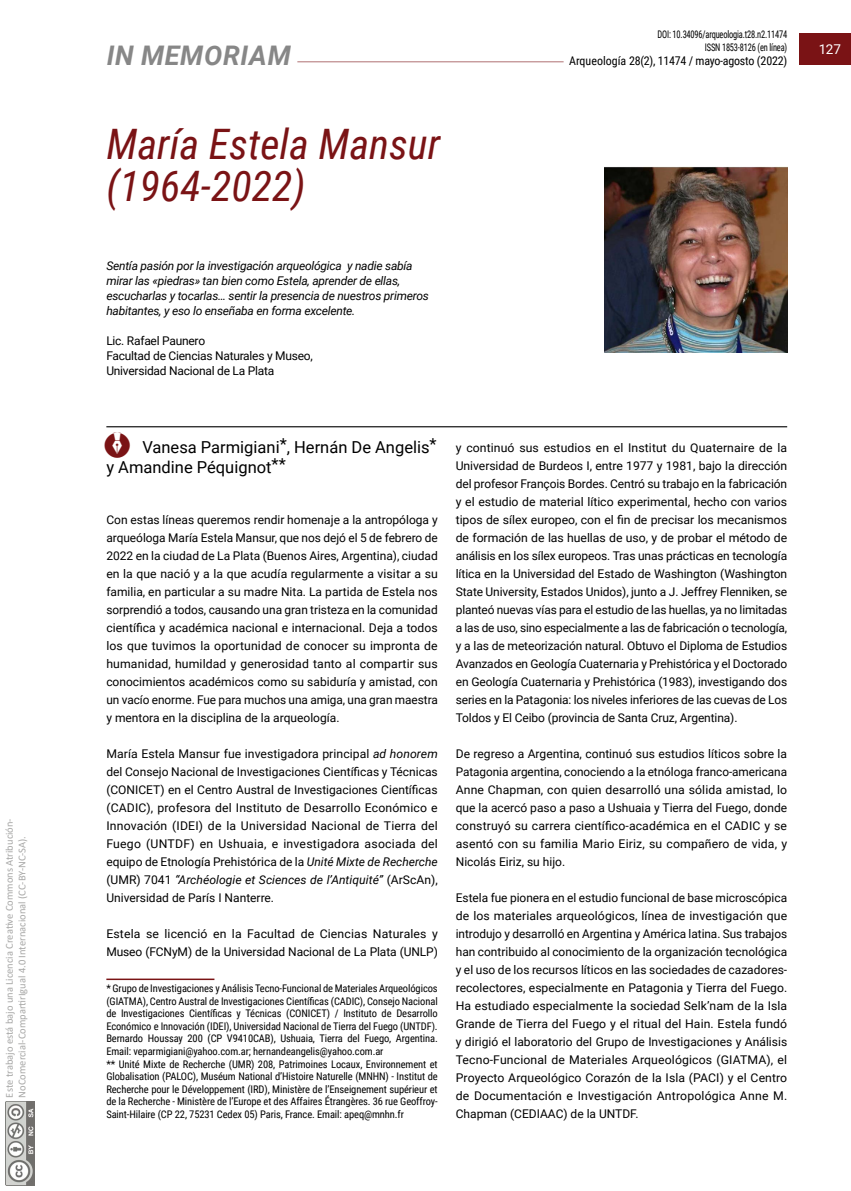
<style>
.page{position:relative;width:851px;height:1191px;background:#fff}
.page>*{position:absolute;margin:0;border:0;box-sizing:border-box;transform-origin:0 0}
.t1{font:italic 42px/42px "Roboto Condensed";color:#7a1315}
.t2{font:italic 700 27px "Roboto";letter-spacing:.025em;color:#878787}
.t3{font:16.5px/19.5px "Roboto";color:#000}
.t4{font:13.5px "Roboto";color:#fff}
.t5{font:12px/18px "Roboto";color:#000;text-align:justify}
.t6{font:italic 12px/15px "Roboto";letter-spacing:-.02em;color:#000}
.t7{font:12px/15px "Roboto";letter-spacing:-.02em;color:#000}
.t8{font:12px "Roboto Condensed";letter-spacing:-.02em;color:#000}
.t9{font:10.5px/12.6px "Roboto Condensed";letter-spacing:-.01em;color:#000}
.t10{font:10.5px/12.6px "Calibri";color:#a8a8a7}
.t11{font:10.5px/12.6px "Roboto Condensed";letter-spacing:-.01em;color:#000;text-align:right;scale:.8 1}
.s1{font-family:"Iconospararevistasfilo Regula";font-size:33px;color:#7a1315}
.s2{font-style:italic}
</style>
<div class="page">
<img style="left:5px;top:1101px;width:30px;height:84px">
<hr style="left:112px;top:61px;width:616px;height:1px;background:#af7172">
<div style="left:563px;top:55px;width:224px;height:15px;background:#fff"></div>
<div style="left:799px;top:34px;width:51px;height:31px;background:#7a1315"></div>
<hr style="left:106px;top:426px;width:681px;height:1px;background:#000">
<hr style="left:106px;top:978px;width:108px;height:2px;background:#7a1315">
<div style="left:107px;top:46px;width:190px;height:27px;background:#fff"></div>
<img style="left:605px;top:167px;width:182px;height:185px">
<p class="t10" style="left:3px;top:1097px;width:281px;rotate:-90deg">Este trabajo está bajo una Licencia Creative Commons Atribución-<br>NoComercial-CompartirIgual 4.0 Internacional (CC-BY-NC-SA).</p>
<h2 class="t2" style="left:107px;top:37px;width:185px">IN MEMORIAM</h2>
<p class="t11" style="left:657px;top:28px;width:163px">DOI: 10.34096/arqueologia.t28.n2.11474<br>ISSN 1853-8126 (en línea)</p>
<p class="t8" style="left:569px;top:52px;width:219px">Arqueología 28(2), 11474 / mayo-agosto (2022)</p>
<h1 class="t1" style="left:106px;top:122px;width:335px">María Estela Mansur (1964-2022)</h1>
<p class="t6" style="left:106px;top:258px;width:324px">Sentía pasión por la investigación arqueológica y nadie sabía mirar las «piedras» tan bien como Estela, aprender de ellas, escucharlas y tocarlas… sentir la presencia de nuestros primeros habitantes, y eso lo enseñaba en forma excelente.</p>
<p class="t7" style="left:106px;top:333px;width:208px">Lic. Rafael Paunero<br>Facultad de Ciencias Naturales y Museo,<br>Universidad Nacional de La Plata</p>
<h3 class="t3" style="left:106px;top:437px;width:332px"><span class="s1">"</span> Vanesa Parmigiani*, Hernán De Angelis* y Amandine Péquignot**</h3>
<p class="t5" style="left:106px;top:510px;width:333px">Con estas líneas queremos rendir homenaje a la antropóloga y arqueóloga María Estela Mansur, que nos dejó el 5 de febrero de 2022 en la ciudad de La Plata (Buenos Aires, Argentina), ciudad en la que nació y a la que acudía regularmente a visitar a su familia, en particular a su madre Nita. La partida de Estela nos sorprendió a todos, causando una gran tristeza en la comunidad científica y académica nacional e internacional. Deja a todos los que tuvimos la oportunidad de conocer su impronta de humanidad, humildad y generosidad tanto al compartir sus conocimientos académicos como su sabiduría y amistad, con un vacío enorme. Fue para muchos una amiga, una gran maestra y mentora en la disciplina de la arqueología.</p>
<p class="t5" style="left:106px;top:744px;width:333px">María Estela Mansur fue investigadora principal <span class="s2">ad honorem </span>del Consejo Nacional de Investigaciones Científicas y Técnicas (CONICET) en el Centro Austral de Investigaciones Científicas (CADIC), profesora del Instituto de Desarrollo Económico e Innovación (IDEI) de la Universidad Nacional de Tierra del Fuego (UNTDF) en Ushuaia, e investigadora asociada del equipo de Etnología Prehistórica de la <span class="s2">Unité Mixte de Recherche </span>(UMR) 7041 <span class="s2">“Archéologie et Sciences de l’Antiquité”</span> (ArScAn), Universidad de París I Nanterre.</p>
<p class="t5" style="left:106px;top:924px;width:333px">Estela se licenció en la Facultad de Ciencias Naturales y<br>Museo (FCNyM) de la Universidad Nacional de La Plata (UNLP)</p>
<p class="t9" style="left:106px;top:981px;width:333px">* Grupo de Investigaciones y Análisis Tecno-Funcional de Materiales Arqueológicos (GIATMA), Centro Austral de Investigaciones Científicas (CADIC), Consejo Nacional de Investigaciones Científicas y Técnicas (CONICET) / Instituto de Desarrollo Económico e Innovación (IDEI), Universidad Nacional de Tierra del Fuego (UNTDF).<br>Bernardo Houssay 200 (CP V9410CAB), Ushuaia, Tierra del Fuego, Argentina.<br>Email: veparmigiani@yahoo.com.ar; hernandeangelis@yahoo.com.ar<br>** Unité Mixte de Recherche (UMR) 208, Patrimoines Locaux, Environnement et Globalisation (PALOC), Muséum National d’Histoire Naturelle (MNHN) - Institut de Recherche pour le Développement (IRD), Ministère de l’Enseignement supérieur et de la Recherche - Ministère de l’Europe et des Affaires Étrangères. 36 rue Geoffroy-Saint-Hilaire (CP 22, 75231 Cedex 05) Paris, France. Email: apeq@mnhn.fr</p>
<p class="t5" style="left:455px;top:438px;width:333px">y continuó sus estudios en el Institut du Quaternaire de la Universidad de Burdeos I, entre 1977 y 1981, bajo la dirección del profesor François Bordes. Centró su trabajo en la fabricación y el estudio de material lítico experimental, hecho con varios tipos de sílex europeo, con el fin de precisar los mecanismos de formación de las huellas de uso, y de probar el método de análisis en los sílex europeos. Tras unas prácticas en tecnología lítica en la Universidad del Estado de Washington (Washington State University, Estados Unidos), junto a J. Jeffrey Flenniken, se planteó nuevas vías para el estudio de las huellas, ya no limitadas a las de uso, sino especialmente a las de fabricación o tecnología, y a las de meteorización natural. Obtuvo el Diploma de Estudios Avanzados en Geología Cuaternaria y Prehistórica y el Doctorado en Geología Cuaternaria y Prehistórica (1983), investigando dos series en la Patagonia: los niveles inferiores de las cuevas de Los Toldos y El Ceibo (provincia de Santa Cruz, Argentina).</p>
<p class="t5" style="left:455px;top:744px;width:333px">De regreso a Argentina, continuó sus estudios líticos sobre la Patagonia argentina, conociendo a la etnóloga franco-americana Anne Chapman, con quien desarrolló una sólida amistad, lo que la acercó paso a paso a Ushuaia y Tierra del Fuego, donde construyó su carrera científico-académica en el CADIC y se asentó con su familia Mario Eiriz, su compañero de vida, y Nicolás Eiriz, su hijo.</p>
<p class="t5" style="left:455px;top:888px;width:333px">Estela fue pionera en el estudio funcional de base microscópica de los materiales arqueológicos, línea de investigación que introdujo y desarrolló en Argentina y América latina. Sus trabajos han contribuido al conocimiento de la organización tecnológica y el uso de los recursos líticos en las sociedades de cazadores&shy;recolectores, especialmente en Patagonia y Tierra del Fuego.<br>Ha estudiado especialmente la sociedad Selk’nam de la Isla Grande de Tierra del Fuego y el ritual del Hain. Estela fundó y dirigió el laboratorio del Grupo de Investigaciones y Análisis Tecno-Funcional de Materiales Arqueológicos (GIATMA), el Proyecto Arqueológico Corazón de la Isla (PACI) y el Centro de Documentación e Investigación Antropológica Anne M.<br>Chapman (CEDIAAC) de la UNTDF.</p>
<p class="t4" style="left:818px;top:40px;width:24px">127</p>
</div>
